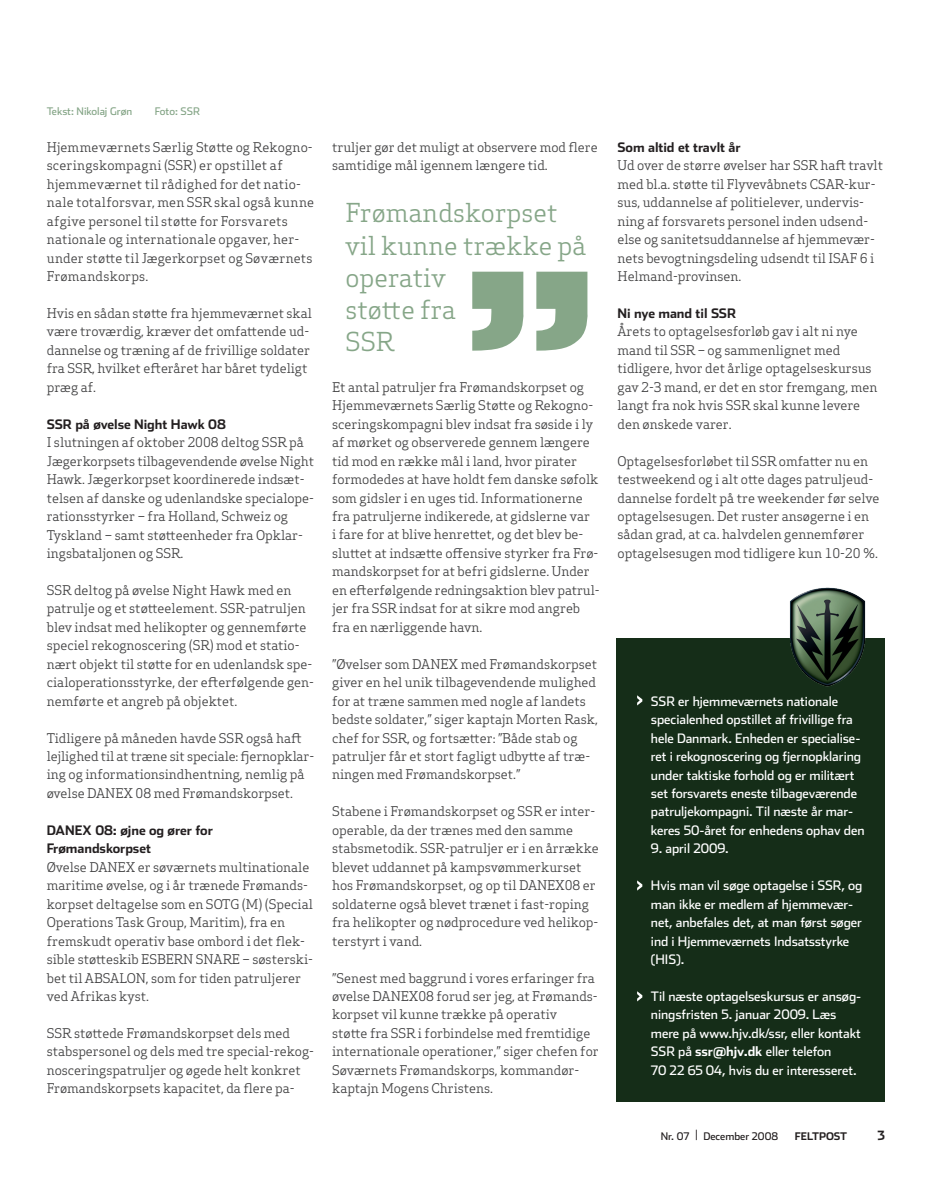
<style>
.page{position:relative;width:936px;height:1191px;background:#fff}
.page>*{position:absolute;margin:0;border:0;box-sizing:border-box;transform-origin:0 0}
.t1{font:25.5px/32.2px "Apex Serif";color:#86a688}
.t2{font:13.05px/18.5px "Apex Serif";letter-spacing:-.005em;color:#3e3e3f}
.t3{font:13.05px/18.5px "Stainless";letter-spacing:-.005em;color:#fff}
.t4{font:700 13.05px/18.5px "Stainless";letter-spacing:-.005em;color:#231f20}
.t5{font:700 12.75px "Stainless";color:#231f20}
.t6{font:10.5px "Stainless";color:#86a688}
.t7{font:10.5px "Stainless";color:#231f20}
.t8{font:700 10.5px "Stainless";color:#231f20}
.s1{font-weight:700}
</style>
<div class="page">
<div style="left:617px;top:638px;width:267px;height:463px;background:#152d18"></div>
<img style="left:789px;top:587px;width:77px;height:99px">
<svg style="left:637px;top:695px;width:5px;height:10px"></svg>
<svg style="left:637px;top:880px;width:5px;height:10px"></svg>
<svg style="left:637px;top:991px;width:5px;height:10px"></svg>
<svg style="left:536px;top:272px;width:52px;height:79px"></svg>
<svg style="left:472px;top:272px;width:52px;height:79px"></svg>
<p class="t6" style="left:47px;top:105px;width:87px">Tekst: Nikolaj Grøn</p>
<p class="t6" style="left:155px;top:105px;width:47px">Foto: SSR</p>
<p class="t2" style="left:47px;top:138px;width:269px">Hjemmeværnets Særlig Støtte og Rekogno&shy;sceringskompagni (SSR) er opstillet af hjemmeværnet til rådighed for det natio&shy;nale totalforsvar, men SSR skal også kunne afgive personel til støtte for Forsvarets nationale og internationale opgaver, her&shy;under støtte til Jægerkorpset og Søværnets Frømandskorps.</p>
<p class="t2" style="left:47px;top:304px;width:267px">Hvis en sådan støtte fra hjemmeværnet skal være troværdig, kræver det omfattende ud&shy;dannelse og træning af de frivillige soldater fra SSR, hvilket efteråret har båret tydeligt præg af.</p>
<p class="t4" style="left:47px;top:414px;width:181px">SSR på øvelse Night Hawk 08</p>
<p class="t2" style="left:47px;top:433px;width:269px">I slutningen af oktober 2008 deltog SSR på Jægerkorpsets tilbagevendende øvelse Night Hawk. Jægerkorpset koordinerede indsæt&shy;telsen af danske og udenlandske specialope&shy;rationsstyrker – fra Holland, Schweiz og Tyskland – samt støtteenheder fra Opklar&shy;ingsbataljonen og SSR.</p>
<p class="t2" style="left:47px;top:581px;width:269px">SSR deltog på øvelse Night Hawk med en patrulje og et støtteelement. SSR-patruljen blev indsat med helikopter og gennemførte speciel rekognoscering (SR) mod et statio&shy;nært objekt til støtte for en udenlandsk spe&shy;cialoperationsstyrke, der efterfølgende gen&shy;nemførte et angreb på objektet.</p>
<p class="t2" style="left:47px;top:728px;width:269px">Tidligere på måneden havde SSR også haft lejlighed til at træne sit speciale: fjernopklar&shy;ing og informationsindhentning, nemlig på øvelse DANEX 08 med Frømandskorpset.</p>
<p class="t4" style="left:47px;top:820px;width:168px">DANEX 08: øjne og ører for<br>Frømandskorpset</p>
<p class="t2" style="left:47px;top:857px;width:268px">Øvelse DANEX er søværnets multinationale maritime øvelse, og i år trænede Frømands&shy;korpset deltagelse som en SOTG (M) (Special Operations Task Group, Maritim), fra en fremskudt operativ base ombord i det flek&shy;sible støtteskib ESBERN SNARE – søsterski&shy;bet til ABSALON, som for tiden patruljerer ved Afrikas kyst.</p>
<p class="t2" style="left:47px;top:1023px;width:269px">SSR støttede Frømandskorpset dels med stabspersonel og dels med tre special-rekog&shy;nosceringspatruljer og øgede helt konkret Frømandskorpsets kapacitet, da flere pa-</p>
<p class="t2" style="left:332px;top:138px;width:267px">truljer gør det muligt at observere mod flere samtidige mål igennem længere tid.</p>
<h1 class="t1" style="left:345px;top:196px;width:242px">Frømandskorpset vil kunne trække på operativ<br>støtte fra<br>SSR</h1>
<p class="t2" style="left:332px;top:378px;width:269px">Et antal patruljer fra Frømandskorpset og Hjemmeværnets Særlig Støtte og Rekogno&shy;sceringskompagni blev indsat fra søside i ly af mørket og observerede gennem længere tid mod en række mål i land, hvor pirater formodedes at have holdt fem danske søfolk som gidsler i en uges tid. Informationerne fra patruljerne indikerede, at gidslerne var<br>i fare for at blive henrettet, og det blev be&shy;sluttet at indsætte offensive styrker fra Frø&shy;mandskorpset for at befri gidslerne. Under en efterfølgende redningsaktion blev patrul&shy;jer fra SSR indsat for at sikre mod angreb fra en nærliggende havn.</p>
<p class="t2" style="left:332px;top:654px;width:267px">”Øvelser som DANEX med Frømandskorpset giver en hel unik tilbagevendende mulighed for at træne sammen med nogle af landets bedste soldater,” siger kaptajn Morten Rask, chef for SSR, og fortsætter: ”Både stab og patruljer får et stort fagligt udbytte af træ&shy;ningen med Frømandskorpset.”</p>
<p class="t2" style="left:332px;top:802px;width:268px">Stabene i Frømandskorpset og SSR er inter&shy;operable, da der trænes med den samme stabsmetodik. SSR-patruljer er i en årrække blevet uddannet på kampsvømmerkurset hos Frømandskorpset, og op til DANEX08 er soldaterne også blevet trænet i fast-roping fra helikopter og nødprocedure ved helikop&shy;terstyrt i vand.</p>
<p class="t2" style="left:332px;top:968px;width:268px">”Senest med baggrund i vores erfaringer fra øvelse DANEX08 forud ser jeg, at Frømands&shy;korpset vil kunne trække på operativ<br>støtte fra SSR i forbindelse med fremtidige internationale operationer,” siger chefen for Søværnets Frømandskorps, kommandør&shy;kaptajn Mogens Christens.</p>
<p class="t4" style="left:617px;top:137px;width:125px">Som altid et travlt år</p>
<p class="t2" style="left:617px;top:156px;width:267px">Ud over de større øvelser har SSR haft travlt med bl.a. støtte til Flyvevåbnets CSAR-kur&shy;sus, uddannelse af politielever, undervis&shy;ning af forsvarets personel inden udsend&shy;else og sanitetsuddannelse af hjemmevær&shy;nets bevogtningsdeling udsendt til ISAF 6 i Helmand-provinsen.</p>
<p class="t4" style="left:617px;top:304px;width:120px">Ni nye mand til SSR</p>
<p class="t2" style="left:617px;top:322px;width:261px">Årets to optagelsesforløb gav i alt ni nye mand til SSR – og sammenlignet med tidligere, hvor det årlige optagelseskursus gav 2-3 mand, er det en stor fremgang, men langt fra nok hvis SSR skal kunne levere den ønskede varer.</p>
<p class="t2" style="left:617px;top:451px;width:263px">Optagelsesforløbet til SSR omfatter nu en testweekend og i alt otte dages patruljeud&shy;dannelse fordelt på tre weekender før selve optagelsesugen. Det ruster ansøgerne i en sådan grad, at ca. halvdelen gennemfører optagelsesugen mod tidligere kun 10-20 %.</p>
<p class="t3" style="left:651px;top:691px;width:215px">SSR er hjemmeværnets nationale specialenhed opstillet af frivillige fra hele Danmark. Enheden er specialise&shy;ret i rekognoscering og fjernopklaring under taktiske forhold og er militært set forsvarets eneste tilbageværende patruljekompagni. Til næste år mar&shy;keres 50-året for enhedens ophav den</p>
<p class="t3" style="left:651px;top:839px;width:79px">9. april 2009.</p>
<p class="t3" style="left:651px;top:876px;width:213px">Hvis man vil søge optagelse i SSR, og man ikke er medlem af hjemmevær&shy;net, anbefales det, at man først søger ind i Hjemmeværnets Indsatsstyrke (HIS).</p>
<p class="t3" style="left:651px;top:986px;width:212px">Til næste optagelseskursus er ansøg&shy;ningsfristen 5. januar 2009. Læs mere på www.hjv.dk/ssr, eller kontakt SSR på <span class="s1">ssr@hjv.dk</span> eller telefon<br>70 22 65 04, hvis du er interesseret.</p>
<p class="t7" style="left:660px;top:1129px;width:119px">Nr. 07 | December 2008</p>
<p class="t8" style="left:795px;top:1129px;width:54px">FELTPOST</p>
<p class="t5" style="left:877px;top:1127px;width:9px">3</p>
</div>
